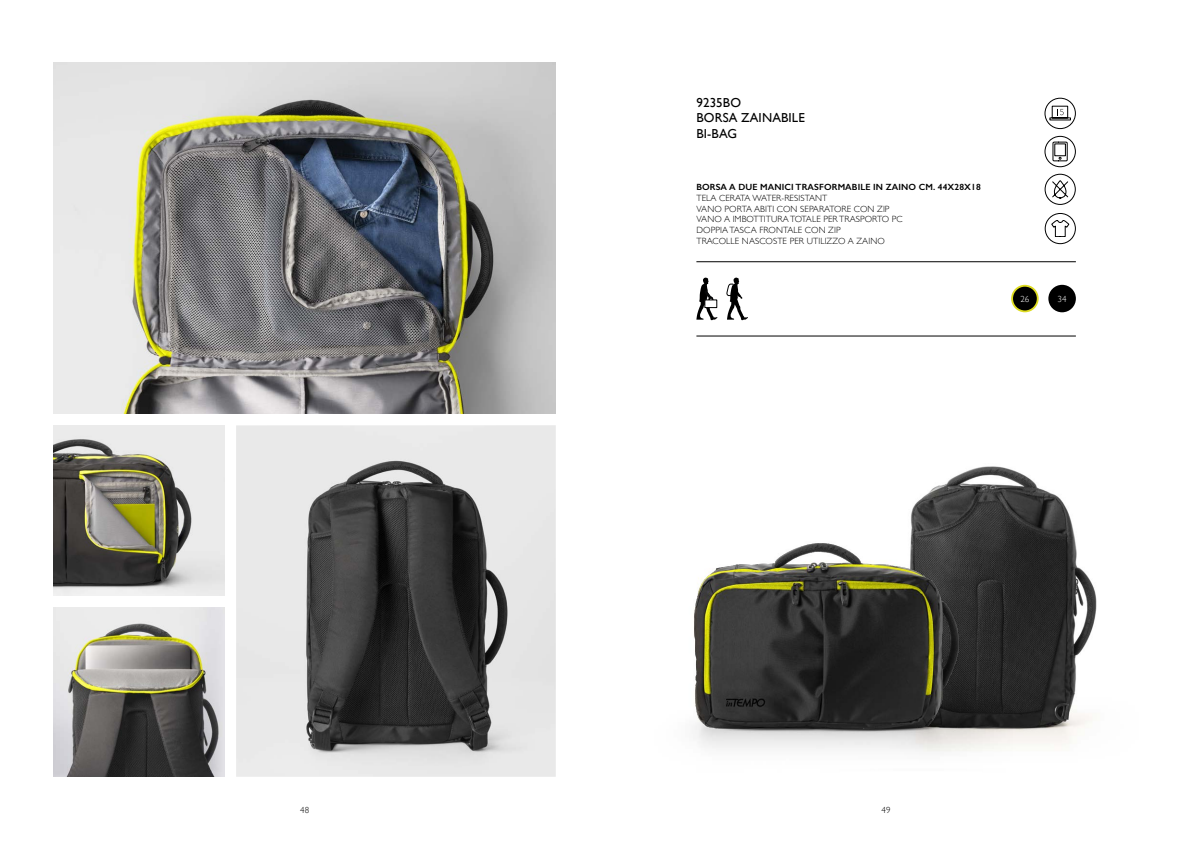
<style>
.page{position:relative;width:1191px;height:842px;background:#fff}
.page>*{position:absolute;margin:0;border:0;box-sizing:border-box;transform-origin:0 0}
.t1{font:13px/15.6px "Gill Sans";letter-spacing:.01em;color:#000}
.t2{font:300 9px/10.8px "Gill Sans";letter-spacing:.01em;color:#000}
.t3{font:600 9px "Gill Sans";letter-spacing:.01em;color:#000}
.t4{font:300 9px "Gill Sans";color:#fff}
</style>
<div class="page">
<img style="left:54px;top:62px;width:502px;height:352px">
<img style="left:54px;top:608px;width:170px;height:169px">
<img style="left:54px;top:425px;width:170px;height:170px">
<img style="left:236px;top:425px;width:320px;height:352px">
<img style="left:1024px;top:475px;width:73px;height:270px">
<img style="left:694px;top:466px;width:330px;height:286px">
<hr style="left:696px;top:262px;width:379px;height:1px;background:#000">
<hr style="left:696px;top:336px;width:379px;height:1px;background:#000">
<div style="left:1012px;top:286px;width:25px;height:25px;background:#000;border-radius:50%"></div>
<div style="left:1011px;top:285px;width:27px;height:27px;border:2px solid #dedc21;border-radius:50%"></div>
<div style="left:1048px;top:285px;width:27px;height:27px;background:#000;border-radius:50%"></div>
<svg style="left:1052px;top:142px;width:15px;height:19px"></svg>
<div style="left:1044px;top:136px;width:31px;height:31px;border:1px solid #000;border-radius:50%"></div>
<svg style="left:1049px;top:106px;width:21px;height:14px"></svg>
<div style="left:1044px;top:98px;width:31px;height:31px;border:1px solid #000;border-radius:50%"></div>
<svg style="left:1052px;top:181px;width:16px;height:17px"></svg>
<div style="left:1044px;top:174px;width:31px;height:31px;border:1px solid #000;border-radius:50%"></div>
<svg style="left:1051px;top:220px;width:18px;height:17px"></svg>
<div style="left:1045px;top:213px;width:30px;height:31px;border:1px solid #000;border-radius:50%"></div>
<svg style="left:696px;top:278px;width:21px;height:42px"></svg>
<svg style="left:726px;top:278px;width:22px;height:42px"></svg>
<h1 class="t1" style="left:696px;top:94px;width:110px">9235BO<br>BORSA ZAINABILE<br>BI-BAG</h1>
<p class="t3" style="left:696px;top:182px;width:286px">BORSA A DUE MANICI TRASFORMABILE IN ZAINO CM. 44X28X18</p>
<p class="t2" style="left:696px;top:192px;width:208px">TELA CERATA WATER-RESISTANT<br>VANO PORTA ABITI CON SEPARATORE CON ZIP VANO A IMBOTTITURA TOTALE PER TRASPORTO PC DOPPIA TASCA FRONTALE CON ZIP<br>TRACOLLE NASCOSTE PER UTILIZZO A ZAINO</p>
<p class="t4" style="left:1020px;top:292px;width:11px">26</p>
<p class="t4" style="left:1057px;top:292px;width:10px">34</p>
<p class="t2" style="left:300px;top:805px;width:11px">48</p>
<p class="t2" style="left:881px;top:805px;width:11px">49</p>
</div>
